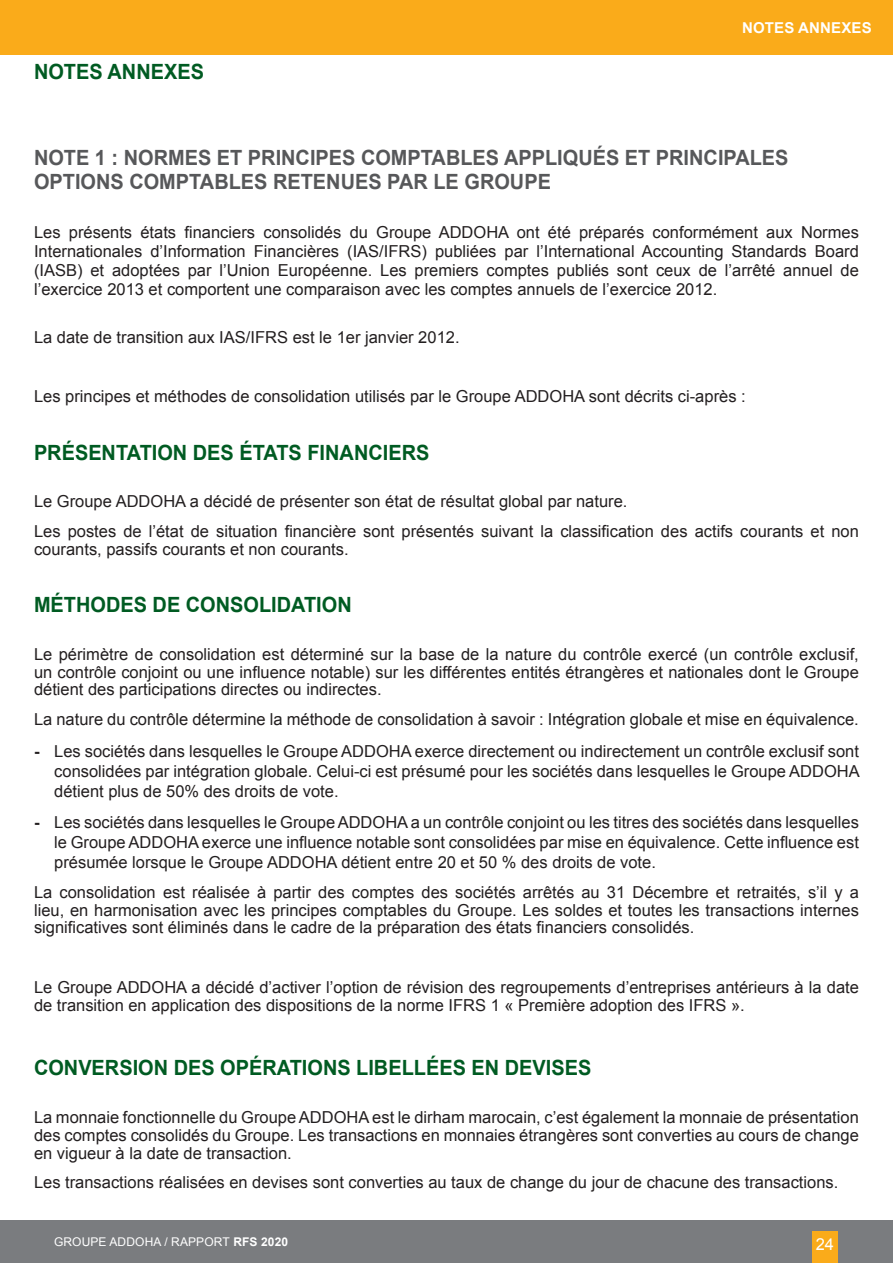
<style>
.page{position:relative;width:893px;height:1263px;background:#fff}
.page>*{position:absolute;margin:0;border:0;box-sizing:border-box;transform-origin:0 0}
.t1{font:700 21px "Arial";color:#005b22;scale:.95 1}
.t2{font:700 21px/24.2px "Arial";color:#57585a;scale:.95 1}
.t3{font:16.5px/17.9px "Arial";color:#231f20;text-align:justify}
.t4{font:16.5px "Arial";color:#fff}
.t5{font:700 15px "Arial";letter-spacing:.01em;color:#fff}
.t6{font:12px "Arial";letter-spacing:.01em;color:#fff}
.s1{font-weight:700}
</style>
<div class="page">
<div style="left:0;top:1220px;width:893px;height:43px;background:#7a7c7f"></div>
<div style="left:812px;top:1232px;width:26px;height:31px;background:#faab1a"></div>
<div style="left:0;top:0;width:893px;height:54px;background:#faab1a"></div>
<p class="t1" style="left:34px;top:58px;width:180px">NOTES ANNEXES</p>
<p class="t5" style="left:742px;top:18px;width:131px">NOTES ANNEXES</p>
<p class="t2" style="left:34px;top:146px;width:796px">NOTE 1 : NORMES ET PRINCIPES COMPTABLES APPLIQUÉS ET PRINCIPALES<br>OPTIONS COMPTABLES RETENUES PAR LE GROUPE</p>
<p class="t3" style="left:34px;top:223px;width:826px;line-height:19px">Les présents états financiers consolidés du Groupe ADDOHA ont été préparés conformément aux Normes Internationales d’Information Financières (IAS/IFRS) publiées par l’International Accounting Standards Board (IASB) et adoptées par l’Union Européenne. Les premiers comptes publiés sont ceux de l’arrêté annuel de l’exercice 2013 et comportent une comparaison avec les comptes annuels de l’exercice 2012.</p>
<p class="t3" style="left:34px;top:328px;width:427px">La date de transition aux IAS/IFRS est le 1er janvier 2012.</p>
<p class="t3" style="left:34px;top:388px;width:713px">Les principes et méthodes de consolidation utilisés par le Groupe ADDOHA sont décrits ci-après :</p>
<p class="t1" style="left:34px;top:438px;width:418px">PRÉSENTATION DES ÉTATS FINANCIERS</p>
<p class="t3" style="left:34px;top:487px;width:826px;line-height:29.8px">Le Groupe ADDOHA a décidé de présenter son état de résultat global par nature.<br>Les postes de l’état de situation financière sont présentés suivant la classification des actifs courants et non</p>
<p class="t3" style="left:34px;top:540px;width:316px">courants, passifs courants et non courants.</p>
<p class="t1" style="left:34px;top:591px;width:336px">MÉTHODES DE CONSOLIDATION</p>
<p class="t3" style="left:34px;top:645px;width:826px">Le périmètre de consolidation est déterminé sur la base de la nature du contrôle exercé (un contrôle exclusif, un contrôle conjoint ou une influence notable) sur les différentes entités étrangères et nationales dont le Groupe détient des participations directes ou indirectes.</p>
<p class="t3" style="left:34px;top:711px;width:826px">La nature du contrôle détermine la méthode de consolidation à savoir : Intégration globale et mise en équivalence.</p>
<p class="t3" style="left:54px;top:741px;width:807px;line-height:19.8px;text-indent:-20px"><span class="s1">-</span> Les sociétés dans lesquelles le Groupe ADDOHA exerce directement ou indirectement un contrôle exclusif sont consolidées par intégration globale. Celui-ci est présumé pour les sociétés dans lesquelles le Groupe ADDOHA détient plus de 50% des droits de vote.</p>
<p class="t3" style="left:54px;top:813px;width:806px;line-height:19.8px;text-indent:-20px"><span class="s1">-</span> Les sociétés dans lesquelles le Groupe ADDOHA a un contrôle conjoint ou les titres des sociétés dans lesquelles le Groupe ADDOHA exerce une influence notable sont consolidées par mise en équivalence. Cette influence est présumée lorsque le Groupe ADDOHA détient entre 20 et 50 % des droits de vote.</p>
<p class="t3" style="left:34px;top:883px;width:826px">La consolidation est réalisée à partir des comptes des sociétés arrêtés au 31 Décembre et retraités, s’il y a lieu, en harmonisation avec les principes comptables du Groupe. Les soldes et toutes les transactions internes significatives sont éliminés dans le cadre de la préparation des états financiers consolidés.</p>
<p class="t3" style="left:34px;top:978px;width:826px">Le Groupe ADDOHA a décidé d’activer l’option de révision des regroupements d’entreprises antérieurs à la date de transition en application des dispositions de la norme IFRS 1 « Première adoption des IFRS ».</p>
<p class="t1" style="left:34px;top:1054px;width:588px">CONVERSION DES OPÉRATIONS LIBELLÉES EN DEVISES</p>
<p class="t3" style="left:34px;top:1108px;width:826px">La monnaie fonctionnelle du Groupe ADDOHA est le dirham marocain, c’est également la monnaie de présentation des comptes consolidés du Groupe. Les transactions en monnaies étrangères sont converties au cours de change en vigueur à la date de transaction.</p>
<p class="t3" style="left:34px;top:1174px;width:806px">Les transactions réalisées en devises sont converties au taux de change du jour de chacune des transactions.</p>
<p class="t6" style="left:54px;top:1234px;width:236px">GROUPE ADDOHA / RAPPORT <span class="s1">RFS 2020</span></p>
<p class="t4" style="left:816px;top:1233px;width:20px">24</p>
</div>
